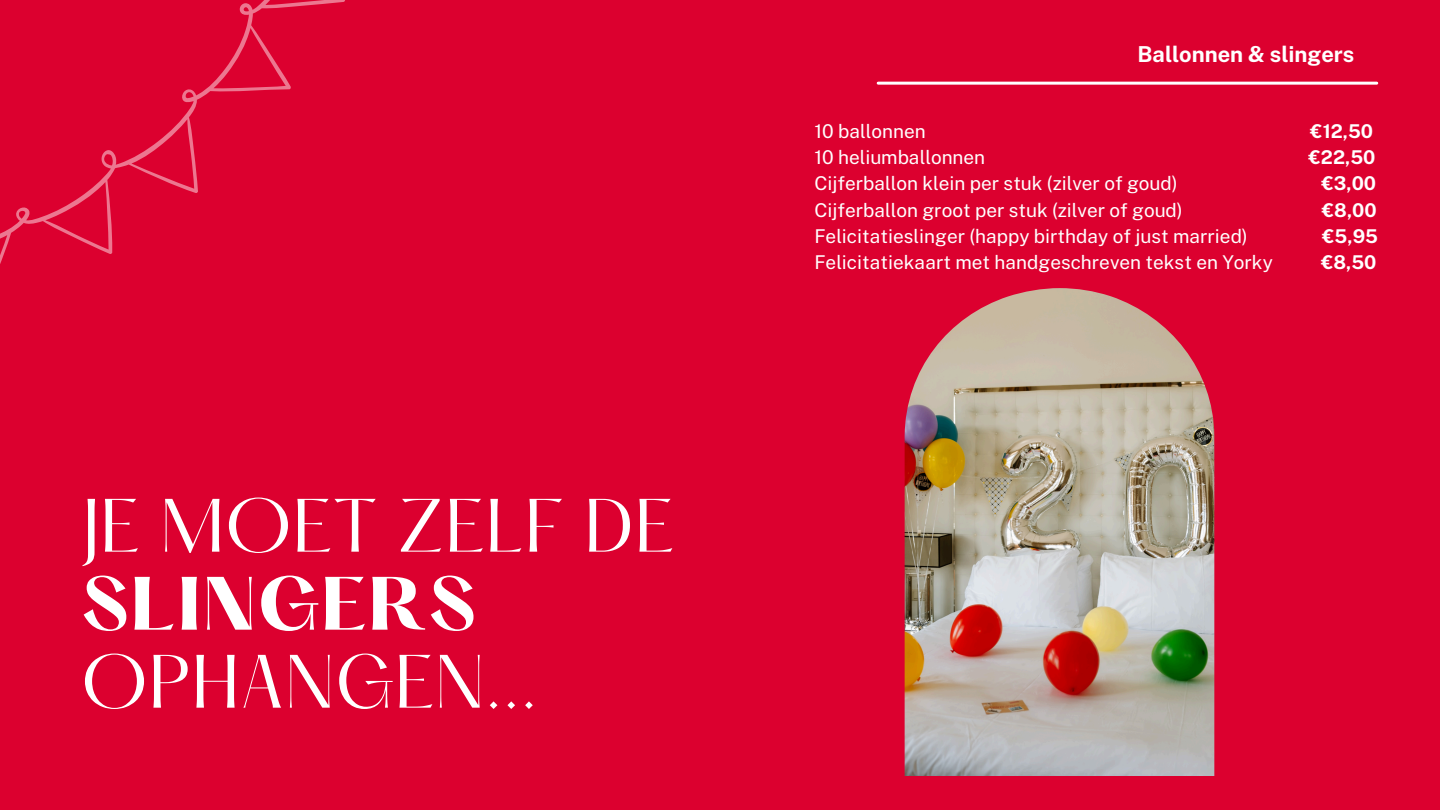
<style>
.page{position:relative;width:1440px;height:810px;background:#dc002f}
.page>*{position:absolute;margin:0;border:0;box-sizing:border-box;transform-origin:0 0}
.t1{font:66px/78px "Hatton";letter-spacing:.015em;color:#fff}
.t2{font:700 22px "Public Sans";color:#fff}
.t3{font:19px "Public Sans";color:#fff}
.t4{font:700 19px "Public Sans";color:#fff}
.s1{font-weight:700}
</style>
<div class="page">
<svg style="left:0;top:0;width:345px;height:264px"></svg>
<hr style="left:878px;top:82px;width:499px;height:3px;background:#fff">
<img style="left:905px;top:288px;width:309px;height:488px">
<p class="t1" style="left:81px;top:494px;width:595px">JE MOET ZELF DE<br><span class="s1">SLINGERS<br></span>OPHANGEN...</p>
<h2 class="t2" style="left:1137px;top:41px;width:218px">Ballonnen &amp; slingers</h2>
<p class="t3" style="left:814px;top:120px;width:113px">10 ballonnen</p>
<p class="t4" style="left:1310px;top:120px;width:64px">€12,50</p>
<p class="t3" style="left:814px;top:146px;width:172px">10 heliumballonnen</p>
<p class="t4" style="left:1309px;top:146px;width:68px">€22,50</p>
<p class="t3" style="left:814px;top:172px;width:365px">Cijferballon klein per stuk (zilver of goud)</p>
<p class="t4" style="left:1321px;top:172px;width:56px">€3,00</p>
<p class="t3" style="left:814px;top:198px;width:370px">Cijferballon groot per stuk (zilver of goud)</p>
<p class="t4" style="left:1322px;top:198px;width:56px">€8,00</p>
<p class="t3" style="left:814px;top:225px;width:435px">Felicitatieslinger (happy birthday of just married)</p>
<p class="t4" style="left:1322px;top:225px;width:57px">€5,95</p>
<p class="t3" style="left:814px;top:251px;width:460px">Felicitatiekaart met handgeschreven tekst en Yorky</p>
<p class="t4" style="left:1321px;top:251px;width:57px">€8,50</p>
</div>
